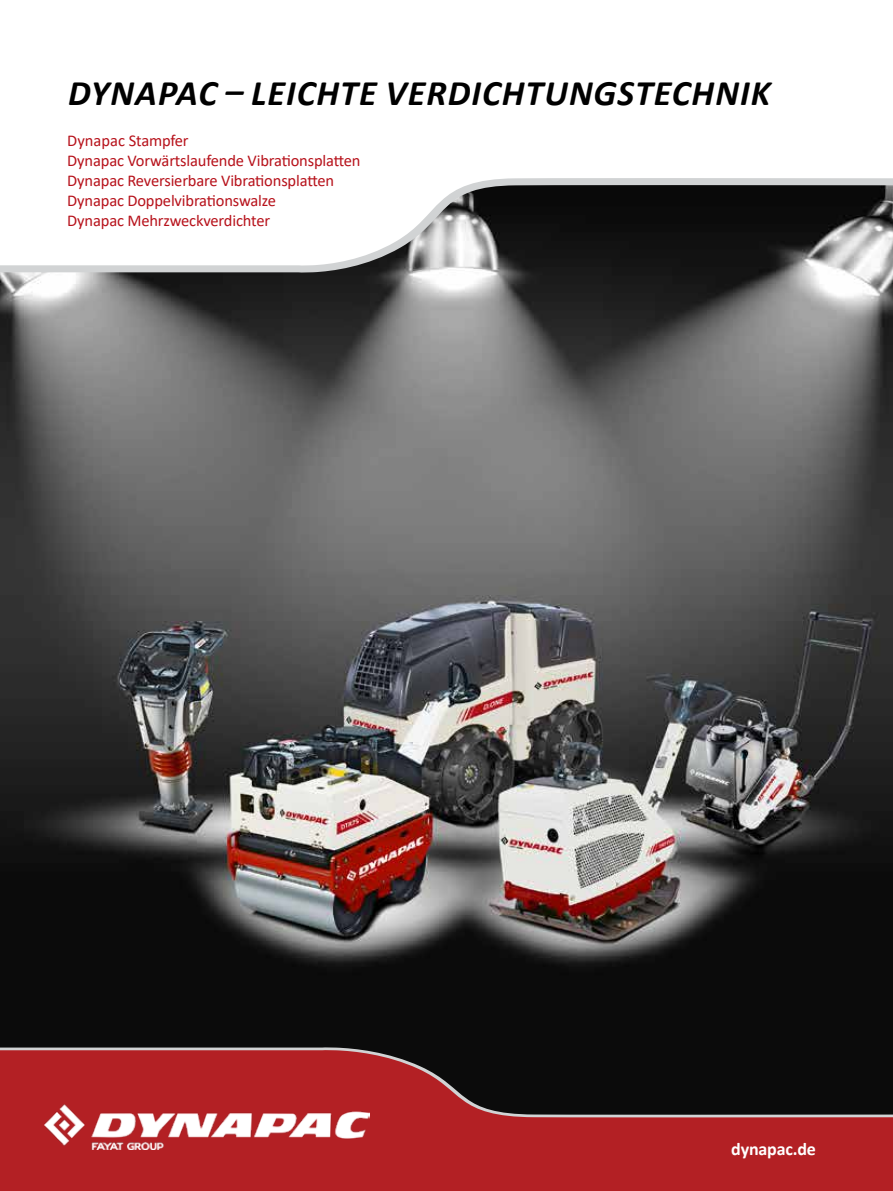
<style>
.page{position:relative;width:893px;height:1191px;background:#fff}
.page>*{position:absolute;margin:0;border:0;box-sizing:border-box;transform-origin:0 0}
.t1{font:italic 700 36px "Calibri";letter-spacing:.03em;color:#000}
.t2{font:700 18px "Calibri";letter-spacing:-.01em;color:#fff}
.t3{font:16.5px/19.8px "Calibri";letter-spacing:-.01em;color:#b7121b}
</style>
<div class="page">
<img style="left:0;top:272px;width:893px;height:774px">
<svg style="left:0;top:178px;width:893px;height:94px"></svg>
<svg style="left:0;top:1046px;width:893px;height:145px;background:#841d20"></svg>
<img style="left:45px;top:1102px;width:325px;height:48px">
<h1 class="t1" style="left:68px;top:68px;width:704px">DYNAPAC – LEICHTE VERDICHTUNGSTECHNIK</h1>
<p class="t3" style="left:67px;top:131px;width:295px">Dynapac Stampfer<br>Dynapac Vorwärtslaufende Vibrationsplatten Dynapac Reversierbare Vibrationsplatten Dynapac Doppelvibrationswalze<br>Dynapac Mehrzweckverdichter</p>
<p class="t2" style="left:731px;top:1136px;width:86px">dynapac.de</p>
</div>
